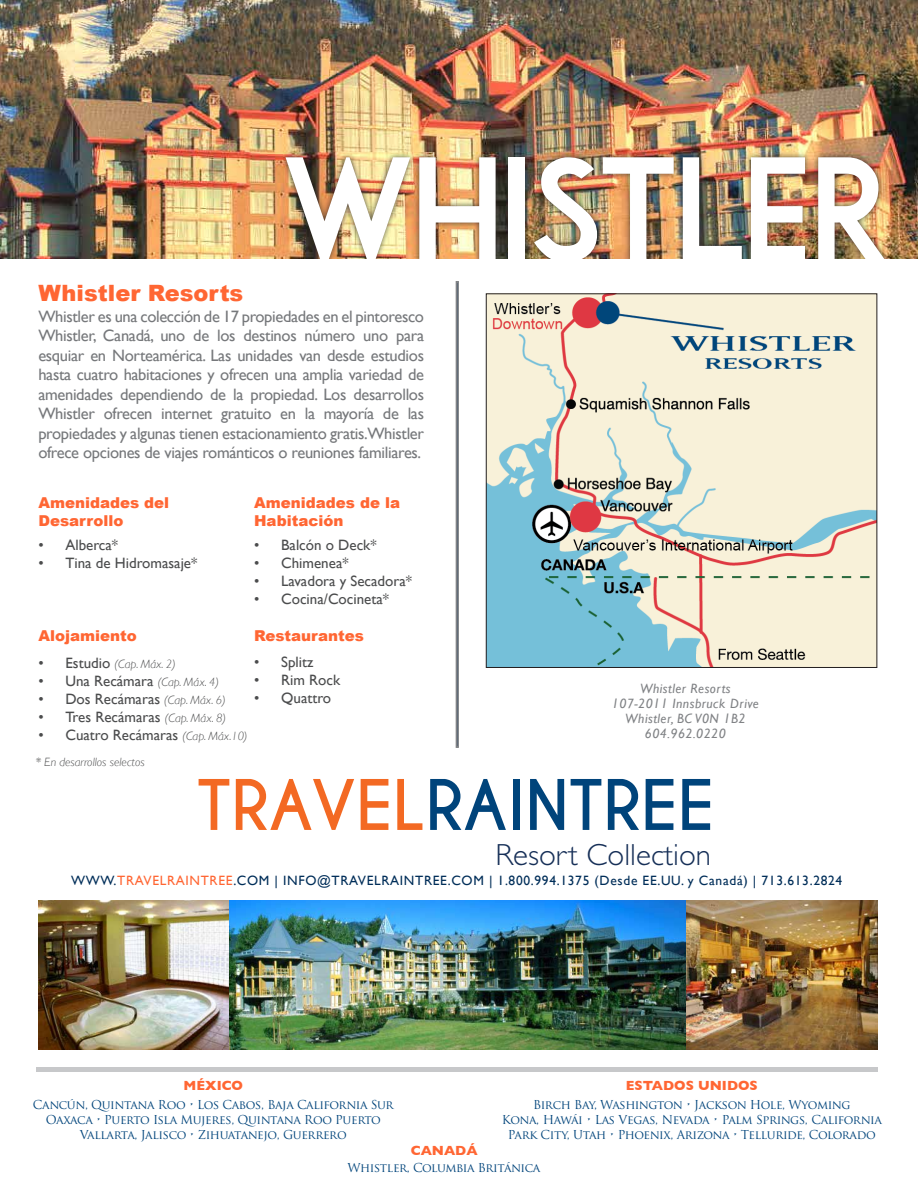
<style>
.page{position:relative;width:918px;height:1188px;background:#fff}
.page>*{position:absolute;margin:0;border:0;box-sizing:border-box;transform-origin:0 0}
.t1{font:700 105px "Libby";letter-spacing:-.07em;color:#fff}
.t2{font:300 30.6px "Gill Sans";color:#162f57}
.t3{font:900 22.5px "Arial";color:#f63}
.t4{font:16.5px/19.5px "Gill Sans";letter-spacing:-.02em;color:#76787b;text-align:justify}
.t5{font:15px "Gill Sans";color:#4b4c4d}
.t6{font:900 15px "Arial";color:#f63}
.t7{font:13.5px "Gill Sans";letter-spacing:.05em;color:#002e59}
.t8{font:italic 13.5px "Gill Sans";letter-spacing:.035em;color:#808285}
.t9{font:700 13.5px "Gill Sans";color:#f63}
.t10{font:12px/15px "Trajan Pro";letter-spacing:-.03em;color:#00447b;text-align:center}
.t11{font:italic 300 12px "Gill Sans";color:#4b4c4d}
.s1{font-weight:400;font-style:normal;font-size:15px}
.s2{font-weight:300;font-style:italic;font-size:12px}
.s3{color:#f63}
</style>
<div class="page">
<div style="left:36px;top:1067px;width:842px;height:5px;background:#c7c8ca"></div>
<div style="left:456px;top:281px;width:3px;height:467px;background:#002855;border:2px solid #808285"></div>
<svg style="left:199px;top:779px;width:30px;height:51px"></svg>
<svg style="left:236px;top:779px;width:118px;height:51px"></svg>
<svg style="left:361px;top:779px;width:27px;height:51px"></svg>
<svg style="left:397px;top:779px;width:25px;height:51px"></svg>
<svg style="left:430px;top:779px;width:76px;height:51px"></svg>
<div style="left:513px;top:779px;width:7px;height:51px;background:#00447b"></div>
<svg style="left:530px;top:779px;width:34px;height:51px"></svg>
<svg style="left:571px;top:779px;width:30px;height:51px"></svg>
<svg style="left:608px;top:779px;width:31px;height:51px"></svg>
<svg style="left:646px;top:779px;width:27px;height:51px"></svg>
<svg style="left:682px;top:779px;width:28px;height:51px"></svg>
<img style="left:0;top:0;width:918px;height:259px">
<div style="left:280px;top:151px;width:612px;height:117px;background:#231f20;opacity:.81"></div>
<img style="left:488px;top:296px;width:387px;height:370px">
<div style="left:486px;top:294px;width:391px;height:374px;border:1px solid #231f20"></div>
<img style="left:38px;top:900px;width:840px;height:149px">
<div style="left:0;top:259px;width:918px;height:21px;background:#fff"></div>
<p class="t1" style="left:279px;top:149px;width:609px">WH ISTLER</p>
<p class="t3" style="left:38px;top:276px;width:207px">Whistler Resorts</p>
<p class="t4" style="left:38px;top:306px;width:387px">Whistler es una colección de 17 propiedades en el pintoresco Whistler, Canadá, uno de los destinos número uno para esquiar en Norteamérica. Las unidades van desde estudios hasta cuatro habitaciones y ofrecen una amplia variedad de amenidades dependiendo de la propiedad. Los desarrollos Whistler ofrecen internet gratuito en la mayoría de las propiedades y algunas tienen estacionamiento gratis.Whistler ofrece opciones de viajes románticos o reuniones familiares.</p>
<p class="t6" style="left:38px;top:492px;width:132px">Amenidades del</p>
<p class="t6" style="left:38px;top:510px;width:87px">Desarrollo</p>
<p class="t5" style="left:38px;top:536px;width:81px">• Alberca*</p>
<p class="t5" style="left:38px;top:554px;width:161px">• Tina de Hidromasaje*</p>
<p class="t6" style="left:254px;top:492px;width:147px">Amenidades de la</p>
<p class="t6" style="left:254px;top:510px;width:91px">Habitación</p>
<p class="t5" style="left:254px;top:536px;width:124px">• Balcón o Deck*</p>
<p class="t5" style="left:254px;top:554px;width:96px">• Chimenea*</p>
<p class="t5" style="left:254px;top:572px;width:159px">• Lavadora y Secadora*</p>
<p class="t5" style="left:254px;top:590px;width:136px">• Cocina/Cocineta*</p>
<p class="t6" style="left:38px;top:625px;width:100px">Alojamiento</p>
<p class="t6" style="left:254px;top:625px;width:111px">Restaurantes</p>
<p class="t11" style="left:38px;top:657px;width:139px"><span class="s1">• Estudio</span> (Cap. Máx. 2)</p>
<p class="t5" style="left:38px;top:672px;width:182px">• Una Recámara <span class="s2">(Cap. Máx. 4)</span></p>
<p class="t5" style="left:38px;top:690px;width:189px">• Dos Recámaras <span class="s2">(Cap. Máx. 6)</span></p>
<p class="t5" style="left:38px;top:708px;width:189px">• Tres Recámaras <span class="s2">(Cap. Máx. 8)</span></p>
<p class="t5" style="left:38px;top:726px;width:211px">• Cuatro Recámaras <span class="s2">(Cap. Máx.10)</span></p>
<p class="t11" style="left:35px;top:755px;width:111px">* En desarrollos selectos</p>
<p class="t5" style="left:254px;top:653px;width:61px">• Splitz</p>
<p class="t5" style="left:254px;top:671px;width:88px">• Rim Rock</p>
<p class="t5" style="left:254px;top:689px;width:79px">• Quattro</p>
<p class="t8" style="left:640px;top:681px;width:92px">Whistler Resorts</p>
<p class="t8" style="left:612px;top:696px;width:149px">107-2011 Innsbruck Drive</p>
<p class="t8" style="left:625px;top:711px;width:122px">Whistler, BC V0N 1B2</p>
<p class="t8" style="left:645px;top:726px;width:82px">604.962.0220</p>
<h2 class="t2" style="left:495px;top:837px;width:217px">Resort Collection</h2>
<p class="t7" style="left:71px;top:872px;width:773px">WWW.<span class="s3">TRAVELRAINTREE</span>.COM | INFO@TRAVELRAINTREE.COM | 1.800.994.1375 (Desde EE.UU. y Canadá) | 713.613.2824</p>
<p class="t9" style="left:184px;top:1077px;width:61px">MÉXICO</p>
<p class="t9" style="left:626px;top:1077px;width:134px">ESTADOS UNIDOS</p>
<p class="t10" style="left:33px;top:1097px;width:362px">Cancún, Quintana Roo • Los Cabos, Baja California Sur<br>Oaxaca • Puerto Isla Mujeres, Quintana Roo Puerto<br>Vallarta, Jalisco • Zihuatanejo, Guerrero</p>
<p class="t10" style="left:502px;top:1097px;width:382px">Birch Bay, Washington • Jackson Hole, Wyoming<br>Kona, Hawái • Las Vegas, Nevada • Palm Springs, California<br>Park City, Utah • Phoenix, Arizona • Telluride, Colorado</p>
<p class="t10" style="left:347px;top:1160px;width:195px">Whistler, Columbia Británica</p>
<p class="t9" style="left:411px;top:1142px;width:68px">CANADÁ</p>
</div>
